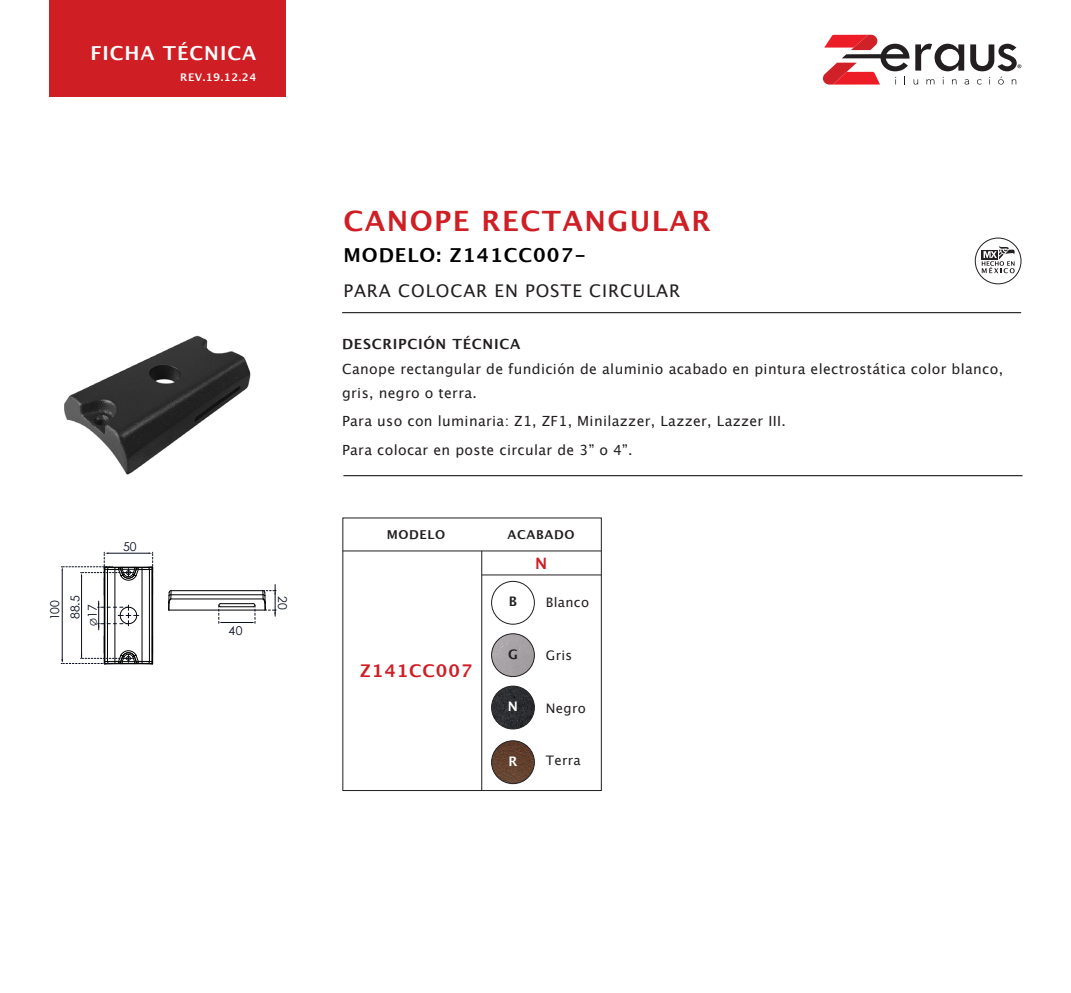
<style>
.page{position:relative;width:1071px;height:993px;background:#fff}
.page>*{position:absolute;margin:0;border:0;box-sizing:border-box;transform-origin:0 0}
.Type_of_line{font:700 28px "Lucida Grande";letter-spacing:.05em;color:#d01e25}
.Type_of_line-2{font:700 19.25px "Lucida Grande";letter-spacing:.05em;color:#000}
.Bullets_descripción{font:700 19.25px "Lucida Grande";letter-spacing:.05em;color:#fff}
.Type_of_line-3{font:17.5px "Lucida Grande";letter-spacing:.05em;color:#231f20}
.Bullets_descripción-2{font:700 17.5px "Lucida Grande";letter-spacing:.05em;color:#d01e25}
.Bullets_descripción-3{font:700 15.75px "Lucida Grande";color:#d01e25}
.Bullets_descripción-4{font:14px/24.5px "Lucida Grande";letter-spacing:.025em;color:#231f20}
.Type_of_line-4{font:700 14px "Lucida Grande";letter-spacing:.05em;color:#231f20}
.Bullets_descripción-5{font:13.12px "Lucida Grande";letter-spacing:.025em;color:#231f20}
.Bullets_descripción-6{font:700 13.12px "Lucida Grande";color:#fff}
.Bullets_descripción-7{font:700 13.12px "Lucida Grande";color:#231f20}
.t1{font:12.25px/17.5px "Century Gothic";color:#090e20}
.Bullets_descripción-8{font:700 12.25px "Lucida Grande";letter-spacing:.05em;color:#231f20}
.Bullets_descripción-9{font:700 10.5px "Lucida Grande";letter-spacing:.05em;color:#fff}
.s1{font-size:9.1px}
</style>
<div class="page">
<hr style="left:343px;top:475px;width:680px;height:1px;background:#000">
<hr style="left:342px;top:312px;width:679px;height:1px;background:#000">
<svg style="left:823px;top:35px;width:198px;height:50px"></svg>
<div style="left:49px;top:0;width:236px;height:97px;background:#cf1e24"></div>
<div style="left:975px;top:238px;width:46px;height:46px;border:1px solid #231f20;border-radius:50%"></div>
<svg style="left:982px;top:246px;width:33px;height:27px"></svg>
<img style="left:64px;top:335px;width:187px;height:140px">
<hr style="left:482px;top:574px;width:119px;height:1px;background:#231f20">
<hr style="left:481px;top:550px;width:1px;height:240px;background:#231f20">
<hr style="left:343px;top:550px;width:258px;height:1px;background:#231f20">
<img style="left:492px;top:686px;width:42px;height:42px;border-radius:21px">
<div style="left:491px;top:685px;width:44px;height:44px;border:1px solid #231f20;border-radius:50%"></div>
<div style="left:491px;top:581px;width:44px;height:43px;border:1px solid #231f20;border-radius:50%"></div>
<img style="left:492px;top:633px;width:42px;height:43px;border-radius:21px">
<div style="left:491px;top:633px;width:44px;height:43px;border:1px solid #231f20;border-radius:50%"></div>
<img style="left:492px;top:740px;width:42px;height:43px;border-radius:21px">
<div style="left:491px;top:740px;width:44px;height:43px;border:1px solid #231f20;border-radius:50%"></div>
<hr style="left:169px;top:609px;width:96px;height:1px;background:#000001">
<hr style="left:171px;top:598px;width:92px;height:1px;background:#000001">
<hr style="left:171px;top:594px;width:92px;height:1px;background:#000001">
<svg style="left:168px;top:590px;width:4px;height:20px"></svg>
<hr style="left:171px;top:590px;width:92px;height:1px;background:#000001">
<hr style="left:115px;top:569px;width:1px;height:92px;background:#000001">
<hr style="left:107px;top:569px;width:1px;height:92px;background:#000001">
<hr style="left:142px;top:569px;width:1px;height:92px;background:#000001">
<hr style="left:149px;top:569px;width:1px;height:92px;background:#000001">
<hr style="left:105px;top:569px;width:1px;height:92px;background:#000001">
<hr style="left:104px;top:567px;width:1px;height:96px;background:#000001">
<hr style="left:152px;top:567px;width:1px;height:96px;background:#000001">
<hr style="left:81px;top:575px;width:1px;height:82px;background:#090e20">
<hr style="left:62px;top:570px;width:1px;height:91px;background:#090e20">
<svg style="left:61px;top:601px;width:92px;height:63px"></svg>
<svg style="left:61px;top:552px;width:92px;height:43px"></svg>
<svg style="left:262px;top:584px;width:14px;height:32px"></svg>
<svg style="left:218px;top:603px;width:38px;height:20px"></svg>
<p class="Bullets_descripción" style="left:90px;top:37px;width:167px">FICHA TÉCNICA</p>
<p class="Bullets_descripción-9" style="left:180px;top:68px;width:78px">REV.19.12.24</p>
<p class="t1" style="left:123px;top:537px;width:15px">50</p>
<p class="t1" style="left:46px;top:620px;width:22px;rotate:-90deg">100</p>
<p class="t1" style="left:66px;top:625px;width:32px;text-indent:7px;rotate:-90deg">88.5<br><span class="s1">Ø</span>17</p>
<p class="t1" style="left:291px;top:596px;width:15px;rotate:90deg">20</p>
<p class="t1" style="left:228px;top:621px;width:16px">40</p>
<p class="Type_of_line" style="left:343px;top:198px;width:369px">CANOPE RECTANGULAR</p>
<p class="Type_of_line-2" style="left:343px;top:240px;width:245px">MODELO: Z141CC007-</p>
<p class="Type_of_line-3" style="left:343px;top:281px;width:338px">PARA COLOCAR EN POSTE CIRCULAR</p>
<p class="Type_of_line-4" style="left:342px;top:332px;width:180px">DESCRIPCIÓN TÉCNICA</p>
<p class="Bullets_descripción-4" style="left:342px;top:356px;width:663px">Canope rectangular de fundición de aluminio acabado en pintura electrostática color blanco, gris, negro o terra.</p>
<p class="Bullets_descripción-4" style="left:342px;top:409px;width:445px">Para uso con luminaria: Z1, ZF1, Minilazzer, Lazzer, Lazzer III.</p>
<p class="Bullets_descripción-4" style="left:342px;top:437px;width:292px">Para colocar en poste circular de 3” o 4”.</p>
<p class="Bullets_descripción-8" style="left:387px;top:524px;width:60px">MODELO</p>
<p class="Bullets_descripción-8" style="left:508px;top:524px;width:68px">ACABADO</p>
<p class="Bullets_descripción-2" style="left:360px;top:656px;width:114px">Z141CC007</p>
<p class="Bullets_descripción-3" style="left:535px;top:550px;width:14px">N</p>
<p class="Bullets_descripción-7" style="left:509px;top:591px;width:10px">B</p>
<p class="Bullets_descripción-5" style="left:546px;top:594px;width:45px">Blanco</p>
<p class="Bullets_descripción-7" style="left:508px;top:643px;width:11px">G</p>
<p class="Bullets_descripción-5" style="left:546px;top:647px;width:28px">Gris</p>
<p class="Bullets_descripción-6" style="left:508px;top:695px;width:12px">N</p>
<p class="Bullets_descripción-5" style="left:546px;top:700px;width:41px">Negro</p>
<p class="Bullets_descripción-6" style="left:508px;top:750px;width:11px">R</p>
<p class="Bullets_descripción-5" style="left:546px;top:752px;width:36px">Terra</p>
</div>
